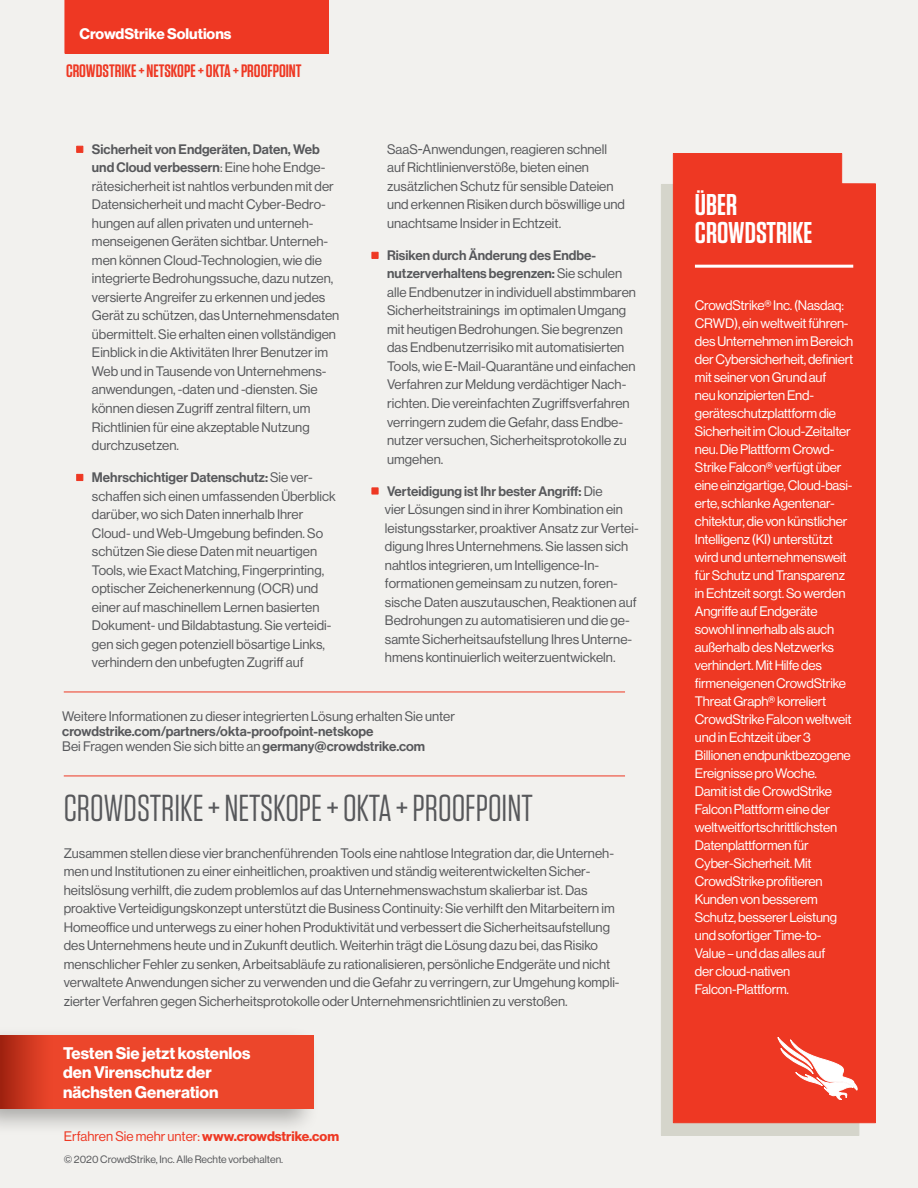
<style>
.page{position:relative;width:918px;height:1188px;background:#f2f1ee}
.page>*{position:absolute;margin:0;border:0;box-sizing:border-box;transform-origin:0 0}
.t1{font:37.5px "Tungsten";color:#57585b}
.t2{font:600 30px/28.5px "Tungsten";color:#fff}
.t3{font:600 18px "Tungsten";color:#ee3823}
.t4{font:16.5px/19.5px "N Haas Grotesk DS Pro 75 Bd";color:#fff}
.t5{font:700 15px "Haas Grot Disp 75";color:#fff}
.t6{font:13.5px/18.5px "Haas Grot Disp 55 Roman";color:#57585b}
.t7{font:13.5px/18px "Haas Grot Disp 55 Roman";letter-spacing:-.015em;color:#fff}
.t8{font:500 13.5px/18.5px "Haas Grot Disp 65";color:#57585b}
.t9{font:13.5px "Haas Grot Disp 55 Roman";color:#ee3823}
.t10{font:10.5px "Haas Grot Disp 55 Roman";color:#57585b}
.s1{font-family:"Haas Grot Disp 55 Roman";font-weight:400}
.s2{font-family:"Haas Grot Disp 65";font-weight:500}
.s3{font-family:"Haas Grot Disp 75";font-weight:700}
</style>
<div class="page">
<div style="left:661px;top:184px;width:198px;height:951px;background:#d5d5cb"></div>
<div style="left:673px;top:154px;width:202px;height:969px;background:#ee3823"></div>
<svg style="left:778px;top:1037px;width:80px;height:63px;background:#f27061"></svg>
<div style="left:65px;top:0;width:263px;height:53px;background:#ee3823"></div>
<hr style="left:64px;top:692px;width:561px;height:1px;background:#ee3823">
<hr style="left:64px;top:776px;width:561px;height:1px;background:#ee3823">
<svg style="left:77px;top:146px;width:6px;height:6px"></svg>
<div style="left:77px;top:474px;width:6px;height:7px;background:#ee3823"></div>
<svg style="left:372px;top:252px;width:6px;height:6px"></svg>
<svg style="left:372px;top:488px;width:6px;height:6px"></svg>
<hr style="left:695px;top:265px;width:158px;height:3px;background:#fff">
<div style="left:0;top:1026px;width:321px;height:111px;background:#000;opacity:.3"></div>
<div style="left:0;top:1036px;width:314px;height:73px;background:#ec462b"></div>
<div style="left:0;top:1036px;width:53px;height:73px;background:linear-gradient(to right,#a0220f,#f1482d)"></div>
<p class="t5" style="left:80px;top:25px;width:153px">CrowdStrike Solutions</p>
<h3 class="t3" style="left:66px;top:61px;width:237px">CROWDSTRIKE + NETSKOPE + OKTA + PROOFPOINT</h3>
<p class="t8" style="left:92px;top:140px;width:235px">Sicherheit von Endgeräten, Daten, Web und Cloud verbessern<span class="s1">: Eine hohe Endge-</span></p>
<p class="t6" style="left:92px;top:177px;width:249px">rätesicherheit ist nahtlos verbunden mit der Datensicherheit und macht Cyber-Bedro&shy;hungen auf allen privaten und unterneh&shy;menseigenen Geräten sichtbar. Unterneh&shy;men können Cloud-Technologien, wie die integrierte Bedrohungssuche, dazu nutzen, versierte Angreifer zu erkennen und jedes Gerät zu schützen, das Unternehmensdaten übermittelt. Sie erhalten einen vollständigen Einblick in die Aktivitäten Ihrer Benutzer im Web und in Tausende von Unternehmens&shy;anwendungen, ‑daten und ‑diensten. Sie können diesen Zugriff zentral filtern, um Richtlinien für eine akzeptable Nutzung durchzusetzen.</p>
<p class="t8" style="left:92px;top:468px;width:222px">Mehrschichtiger Datenschutz: <span class="s1">Sie ver-</span></p>
<p class="t6" style="left:92px;top:487px;width:245px">schaffen sich einen umfassenden Überblick darüber, wo sich Daten innerhalb Ihrer Cloud- und Web-Umgebung befinden. So schützen Sie diese Daten mit neuartigen Tools, wie Exact Matching, Fingerprinting, optischer Zeichenerkennung (OCR) und einer auf maschinellem Lernen basierten Dokument- und Bildabtastung. Sie verteidi&shy;gen sich gegen potenziell bösartige Links, verhindern den unbefugten Zugriff auf</p>
<p class="t6" style="left:387px;top:140px;width:239px">SaaS-Anwendungen, reagieren schnell auf Richtlinienverstöße, bieten einen zusätzlichen Schutz für sensible Dateien und erkennen Risiken durch böswillige und unachtsame Insider in Echtzeit.</p>
<p class="t8" style="left:387px;top:246px;width:237px">Risiken durch Änderung des Endbe&shy;nutzerverhaltens begrenzen: <span class="s1">Sie schulen</span></p>
<p class="t6" style="left:387px;top:283px;width:250px">alle Endbenutzer in individuell abstimmbaren Sicherheitstrainings im optimalen Umgang mit heutigen Bedrohungen. Sie begrenzen das Endbenutzerrisiko mit automatisierten Tools, wie E-Mail-Quarantäne und einfachen Verfahren zur Meldung verdächtiger Nach&shy;richten. Die vereinfachten Zugriffsverfahren verringern zudem die Gefahr, dass Endbe&shy;nutzer versuchen, Sicherheitsprotokolle zu umgehen.</p>
<p class="t8" style="left:387px;top:482px;width:217px">Verteidigung ist Ihr bester Angriff: <span class="s1">Die</span></p>
<p class="t6" style="left:385px;top:500px;width:255px">vier Lösungen sind in ihrer Kombination ein leistungsstarker, proaktiver Ansatz zur Vertei&shy;digung Ihres Unternehmens. Sie lassen sich nahtlos integrieren, um Intelligence-In&shy;formationen gemeinsam zu nutzen, foren&shy;sische Daten auszutauschen, Reaktionen auf Bedrohungen zu automatisieren und die ge&shy;samte Sicherheitsaufstellung Ihres Unterne&shy;hmens kontinuierlich weiterzuentwickeln.</p>
<p class="t6" style="left:62px;top:707px;width:394px">Weitere Informationen zu dieser integrierten Lösung erhalten Sie unter</p>
<p class="t8" style="left:62px;top:722px;width:313px">crowdstrike.com/partners/okta-proofpoint-netskope</p>
<p class="t6" style="left:62px;top:737px;width:364px">Bei Fragen wenden Sie sich bitte an <span class="s2">germany@crowdstrike.com</span></p>
<h1 class="t1" style="left:64px;top:789px;width:471px">CROWDSTRIKE + NETSKOPE + OKTA + PROOFPOINT</h1>
<p class="t6" style="left:64px;top:844px;width:557px">Zusammen stellen diese vier branchenführenden Tools eine nahtlose Integration dar, die Unterneh&shy;men und Institutionen zu einer einheitlichen, proaktiven und ständig weiterentwickelten Sicher&shy;heitslösung verhilft, die zudem problemlos auf das Unternehmenswachstum skalierbar ist. Das proaktive Verteidigungskonzept unterstützt die Business Continuity: Sie verhilft den Mitarbeitern im Homeoffice und unterwegs zu einer hohen Produktivität und verbessert die Sicherheitsaufstellung des Unternehmens heute und in Zukunft deutlich. Weiterhin trägt die Lösung dazu bei, das Risiko menschlicher Fehler zu senken, Arbeitsabläufe zu rationalisieren, persönliche Endgeräte und nicht verwaltete Anwendungen sicher zu verwenden und die Gefahr zu verringern, zur Umgehung kompli&shy;zierter Verfahren gegen Sicherheitsprotokolle oder Unternehmensrichtlinien zu verstoßen.</p>
<p class="t4" style="left:63px;top:1043px;width:189px">Testen Sie jetzt kostenlos den Virenschutz der nächsten Generation</p>
<p class="t9" style="left:64px;top:1129px;width:277px">Erfahren Sie mehr unter: <span class="s3">www.crowdstrike.com</span></p>
<p class="t10" style="left:64px;top:1154px;width:221px">© 2020 CrowdStrike, Inc. Alle Rechte vorbehalten.</p>
<h2 class="t2" style="left:695px;top:191px;width:119px">ÜBER<br>CROWDSTRIKE</h2>
<p class="t7" style="left:695px;top:297px;width:160px">CrowdStrike® Inc. (Nasdaq:<br>CRWD), ein weltweit führen&shy;des Unternehmen im Bereich der Cybersicherheit, definiert mit seiner von Grund auf<br>neu konzipierten End&shy;geräteschutzplattform die<br>Sicherheit im Cloud-Zeitalter neu. Die Plattform Crowd-<br>Strike Falcon® verfügt über eine einzigartige, Cloud-basi&shy;erte, schlanke Agentenar&shy;chitektur, die von künstlicher<br>Intelligenz (KI) unterstützt wird und unternehmensweit für Schutz und Transparenz in Echtzeit sorgt. So werden<br>Angriffe auf Endgeräte sowohl innerhalb als auch außerhalb des Netzwerks verhindert. Mit Hilfe des firmeneigenen CrowdStrike<br>Threat Graph® korreliert<br>CrowdStrike Falcon weltweit und in Echtzeit über 3<br>Billionen endpunktbezogene<br>Ereignisse pro Woche.<br>Damit ist die CrowdStrike<br>Falcon Plattform eine der weltweitfortschrittlichsten<br>Datenplattformen für<br>Cyber-Sicherheit. Mit<br>CrowdStrike profitieren<br>Kunden von besserem<br>Schutz, besserer Leistung und sofortiger Time-to-<br>Value – und das alles auf<br>der cloud-nativen<br>Falcon-Plattform.</p>
</div>
